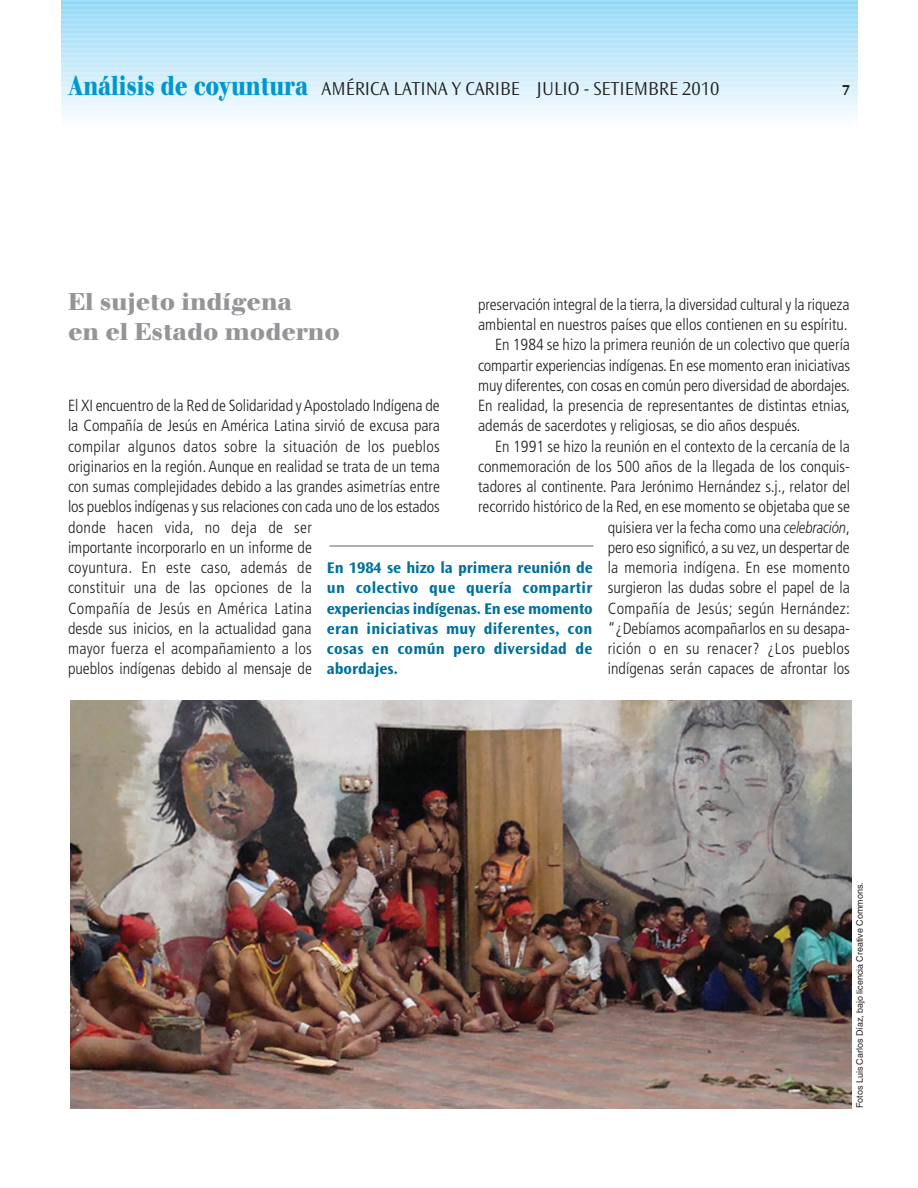
<style>
.page{position:relative;width:918px;height:1188px;background:#fff}
.page>*{position:absolute;margin:0;border:0;box-sizing:border-box;transform-origin:0 0}
.t1{font:700 24px/30.5px "Walbaum";color:#939598}
.t2{font:300 19.5px "Ocean Sans Std";color:#231f20}
.t3{font:300 condensed 16.2px/20.2px "Frutiger";color:#231f20}
.t4{font:700 16.2px/20.2px "Ocean Sans Std";letter-spacing:.015em;color:#00719c;text-align:justify}
.t5{font:300 condensed 16.2px "Frutiger";letter-spacing:.02em;color:#231f20}
.t6{font:700 15px "Ocean Sans Std";color:#231f20}
.t7{font:9px "Helvetica";color:#231f20}
.s1{font-family:"Walbaum";font-weight:700;font-size:27px;color:#0097cf}
.s2{font-style:italic;font-stretch:normal}
</style>
<div class="page">
<hr style="left:61px;top:1px;width:796px;height:3px;background:#8fd8f7">
<hr style="left:61px;top:4px;width:796px;height:4px;background:#a3def8">
<hr style="left:61px;top:6px;width:796px;height:3px;background:#95daf8">
<hr style="left:61px;top:8px;width:796px;height:4px;background:#9edcf8">
<hr style="left:61px;top:10px;width:796px;height:3px;background:#98dbf8">
<hr style="left:61px;top:13px;width:796px;height:4px;background:#a4def8">
<hr style="left:61px;top:15px;width:796px;height:3px;background:#9cdcf8">
<hr style="left:61px;top:18px;width:796px;height:4px;background:#aae0f8">
<hr style="left:61px;top:20px;width:796px;height:3px;background:#a1ddf8">
<hr style="left:61px;top:23px;width:796px;height:4px;background:#afe2f8">
<hr style="left:61px;top:25px;width:796px;height:3px;background:#a5dff8">
<hr style="left:61px;top:28px;width:796px;height:4px;background:#b5e3f9">
<hr style="left:61px;top:30px;width:796px;height:3px;background:#aae0f9">
<hr style="left:61px;top:33px;width:796px;height:4px;background:#b9e5f9">
<hr style="left:61px;top:35px;width:796px;height:3px;background:#aee1f9">
<hr style="left:61px;top:38px;width:796px;height:4px;background:#bde6f9">
<hr style="left:61px;top:40px;width:796px;height:3px;background:#b3e3f9">
<hr style="left:61px;top:42px;width:796px;height:4px;background:#bde5f9">
<hr style="left:61px;top:46px;width:796px;height:3px;background:#b9e5fa">
<hr style="left:61px;top:47px;width:796px;height:4px;background:#c1e7fa">
<hr style="left:61px;top:49px;width:796px;height:3px;background:#bbe5fa">
<hr style="left:61px;top:52px;width:796px;height:4px;background:#c5e9fa">
<hr style="left:61px;top:54px;width:796px;height:3px;background:#bfe7fa">
<hr style="left:61px;top:57px;width:796px;height:4px;background:#caebfa">
<hr style="left:61px;top:59px;width:796px;height:3px;background:#c3e9fa">
<hr style="left:61px;top:62px;width:796px;height:4px;background:#ceecfa">
<hr style="left:61px;top:64px;width:796px;height:3px;background:#c7eafa">
<hr style="left:61px;top:67px;width:796px;height:4px;background:#d2edfb">
<hr style="left:61px;top:69px;width:796px;height:3px;background:#ccecfb">
<hr style="left:61px;top:71px;width:796px;height:4px;background:#ceedfb">
<hr style="left:61px;top:75px;width:796px;height:3px;background:#d1eefb">
<hr style="left:61px;top:78px;width:796px;height:3px;background:#d3effb">
<hr style="left:61px;top:81px;width:796px;height:4px;background:#d6f0fb">
<hr style="left:61px;top:85px;width:796px;height:4px;background:#d9f1fb">
<hr style="left:61px;top:89px;width:796px;height:3px;background:#ddf2fc">
<hr style="left:61px;top:91px;width:796px;height:4px;background:#dff3fc">
<hr style="left:61px;top:95px;width:796px;height:4px;background:#e2f4fc">
<hr style="left:61px;top:99px;width:796px;height:3px;background:#e6f6fc">
<hr style="left:61px;top:101px;width:796px;height:4px;background:#e8f6fd">
<hr style="left:61px;top:105px;width:796px;height:4px;background:#ebf8fd">
<hr style="left:61px;top:109px;width:796px;height:3px;background:#eff9fd">
<hr style="left:61px;top:112px;width:796px;height:3px;background:#f1fafd">
<hr style="left:61px;top:115px;width:796px;height:4px;background:#f4fbfe">
<hr style="left:61px;top:119px;width:796px;height:4px;background:#f8fcfe">
<hr style="left:61px;top:123px;width:796px;height:3px;background:#fbfdfe">
<hr style="left:330px;top:545px;width:264px;height:2px;background:#939598">
<img style="left:70px;top:700px;width:782px;height:408px">
<p class="t2" style="left:68px;top:81px;width:653px"><span class="s1">Análisis de coyuntura</span> AMÉRICA LATINA Y CARIBE JULIO - SETIEMBRE 2010</p>
<p class="t6" style="left:842px;top:84px;width:9px">7</p>
<h1 class="t1" style="left:68px;top:289px;width:273px">El sujeto indígena<br>en el Estado moderno</h1>
<p class="t3" style="left:478px;top:295px;width:373px">preservación integral de la tierra, la diversidad cultural y la riqueza</p>
<p class="t3" style="left:478px;top:316px;width:371px">ambiental en nuestros países que ellos contienen en su espíritu.</p>
<p class="t3" style="left:495px;top:336px;width:356px">En 1984 se hizo la primera reunión de un colectivo que quería</p>
<p class="t3" style="left:478px;top:356px;width:374px">compartir experiencias indígenas. En ese momento eran iniciativas</p>
<p class="t3" style="left:478px;top:376px;width:373px">muy diferentes, con cosas en común pero diversidad de abordajes.</p>
<p class="t3" style="left:478px;top:397px;width:373px">En realidad, la presencia de representantes de distintas etnias,</p>
<p class="t3" style="left:478px;top:417px;width:324px">además de sacerdotes y religiosas, se dio años después.</p>
<p class="t3" style="left:495px;top:437px;width:356px">En 1991 se hizo la reunión en el contexto de la cercanía de la</p>
<p class="t3" style="left:478px;top:457px;width:373px">conmemoración de los 500 años de la llegada de los conquis-</p>
<p class="t3" style="left:478px;top:478px;width:374px">tadores al continente. Para Jerónimo Hernández s.j., relator del</p>
<p class="t3" style="left:478px;top:498px;width:373px">recorrido histórico de la Red, en ese momento se objetaba que se</p>
<p class="t3" style="left:608px;top:518px;width:244px">quisiera ver la fecha como una <span class="s2">celebración</span>,</p>
<p class="t3" style="left:608px;top:538px;width:244px">pero eso significó, a su vez, un despertar de</p>
<p class="t3" style="left:608px;top:559px;width:244px">la memoria indígena. En ese momento</p>
<p class="t3" style="left:608px;top:579px;width:244px">surgieron las dudas sobre el papel de la</p>
<p class="t5" style="left:608px;top:601px;width:244px">Compañía de Jesús; según Hernández:</p>
<p class="t3" style="left:608px;top:619px;width:244px">“¿Debíamos acompañarlos en su desapa-</p>
<p class="t5" style="left:608px;top:642px;width:244px">rición o en su renacer? ¿Los pueblos</p>
<p class="t3" style="left:608px;top:660px;width:244px">indígenas serán capaces de afrontar los</p>
<p class="t3" style="left:68px;top:397px;width:373px">El XI encuentro de la Red de Solidaridad y Apostolado Indígena de la Compañía de Jesús en América Latina sirvió de excusa para compilar algunos datos sobre la situación de los pueblos originarios en la región. Aunque en realidad se trata de un tema con sumas complejidades debido a las grandes asimetrías entre los pueblos indígenas y sus relaciones con cada uno de los estados donde hacen vida, no deja de ser<br>importante incorporarlo en un informe de<br>coyuntura. En este caso, además de<br>constituir una de las opciones de la<br>Compañía de Jesús en América Latina<br>desde sus inicios, en la actualidad gana<br>mayor fuerza el acompañamiento a los<br>pueblos indígenas debido al mensaje de</p>
<p class="t4" style="left:327px;top:559px;width:268px">En 1984 se hizo la primera reunión de un colectivo que quería compartir experiencias indígenas. En ese momento eran iniciativas muy diferentes, con cosas en común pero diversidad de abordajes.</p>
<p class="t7" style="left:856px;top:1108px;width:227px;rotate:-90deg">Fotos Luis Carlos Díaz, bajo licencia Creative Commons.</p>
</div>
